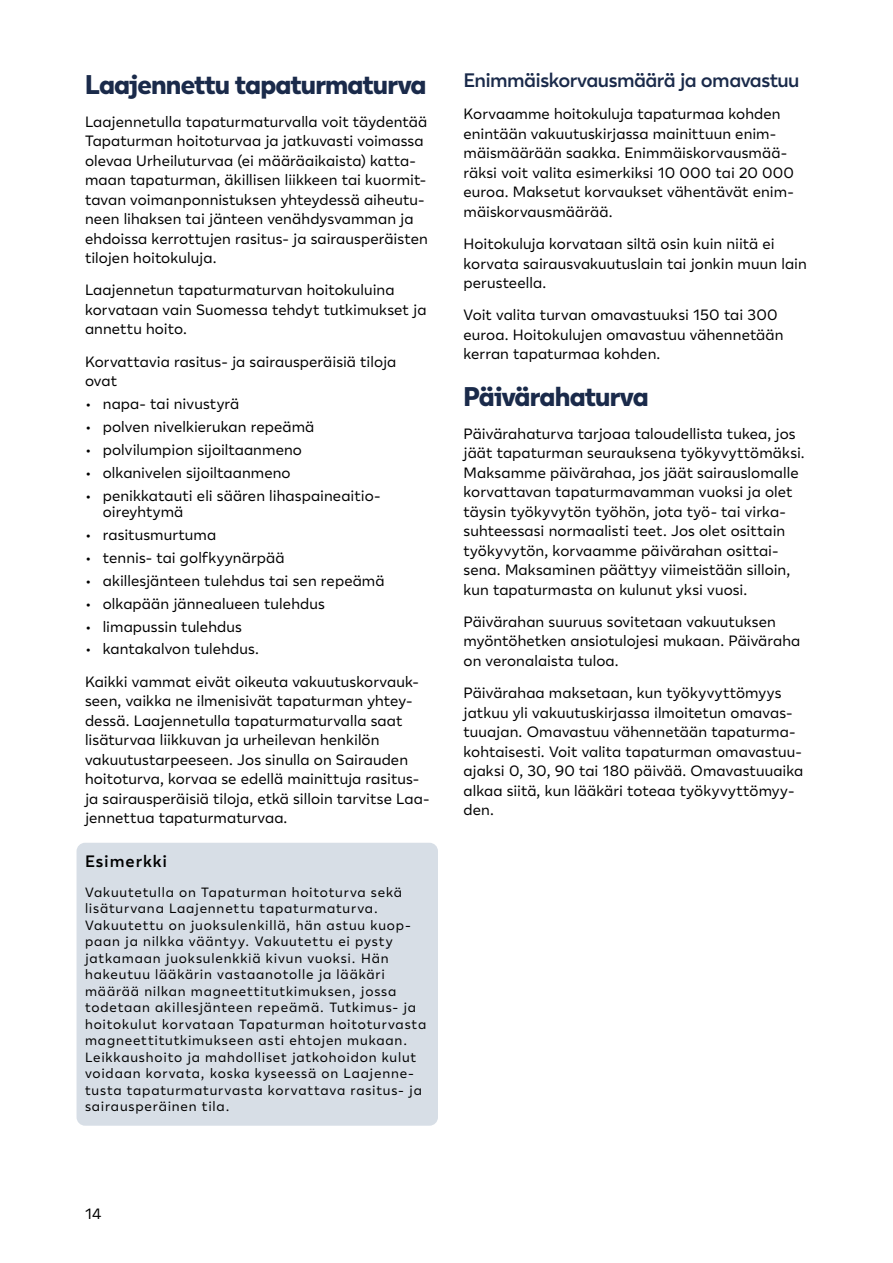
<style>
.page{position:relative;width:893px;height:1263px;background:#fff}
.page>*{position:absolute;margin:0;border:0;box-sizing:border-box;transform-origin:0 0}
.H2_Otsikot{font:800 27px "Lahi Tapiola Sans";letter-spacing:-.03em;color:#1a2a4a}
.H3_Väliotsikko{font:600 19.5px "Lahi Tapiola Sans";letter-spacing:-.03em;color:#1a2a4a}
.Esimerkkejä_otsikko{font:600 16.5px "Lahi Tapiola Sans";letter-spacing:.055em;color:#000}
.Leipis{font:15px/19.5px "Lahi Tapiola Sans";letter-spacing:.005em;color:#000}
.Esimerkkejä_ei_sis{font:13.5px/16.5px "Lahi Tapiola Sans";letter-spacing:.06em;color:#000}
</style>
<div class="page">
<div style="left:77px;top:843px;width:361px;height:283px;background:#d7dee6;border-radius:9px"></div>
<h2 class="H2_Otsikot" style="left:85px;top:63px;width:343px">Laajennettu tapaturmaturva</h2>
<p class="Leipis" style="left:85px;top:111px;width:344px">Laajennetulla tapaturmaturvalla voit täydentää Tapaturman hoitoturvaa ja jatkuvasti voimassa olevaa Urheiluturvaa (ei määräaikaista) katta&shy;maan tapaturman, äkillisen liikkeen tai kuormit&shy;tavan voimanponnistuksen yhteydessä aiheutu&shy;neen lihaksen tai jänteen venähdysvamman ja ehdoissa kerrottujen rasitus- ja sairausperäisten tilojen hoitokuluja.</p>
<p class="Leipis" style="left:85px;top:280px;width:343px">Laajennetun tapaturmaturvan hoitokuluina korvataan vain Suomessa tehdyt tutkimukset ja annettu hoito.</p>
<p class="Leipis" style="left:85px;top:351px;width:313px">Korvattavia rasitus- ja sairausperäisiä tiloja ovat</p>
<p class="Leipis" style="left:85px;top:393px;width:156px">• napa- tai nivustyrä</p>
<p class="Leipis" style="left:85px;top:416px;width:231px">• polven nivelkierukan repeämä</p>
<p class="Leipis" style="left:85px;top:439px;width:218px">• polvilumpion sijoiltaanmeno</p>
<p class="Leipis" style="left:85px;top:462px;width:207px">• olkanivelen sijoiltaanmeno</p>
<p class="Leipis" style="left:103px;top:486px;width:279px;line-height:16.5px;text-indent:-18px">• penikkatauti eli säären lihaspaineaitio&shy;oireyhtymä</p>
<p class="Leipis" style="left:85px;top:524px;width:133px">• rasitusmurtuma</p>
<p class="Leipis" style="left:85px;top:547px;width:201px">• tennis- tai golfkyynärpää</p>
<p class="Leipis" style="left:85px;top:570px;width:301px">• akillesjänteen tulehdus tai sen repeämä</p>
<p class="Leipis" style="left:85px;top:593px;width:241px">• olkapään jännealueen tulehdus</p>
<p class="Leipis" style="left:85px;top:616px;width:158px">• limapussin tulehdus</p>
<p class="Leipis" style="left:85px;top:638px;width:176px">• kantakalvon tulehdus.</p>
<p class="Leipis" style="left:85px;top:671px;width:346px">Kaikki vammat eivät oikeuta vakuutuskorvauk&shy;seen, vaikka ne ilmenisivät tapaturman yhtey&shy;dessä. Laajennetulla tapaturmaturvalla saat lisäturvaa liikkuvan ja urheilevan henkilön vakuutustarpeeseen. Jos sinulla on Sairauden hoitoturva, korvaa se edellä mainittuja rasitus&shy;ja sairausperäisiä tiloja, etkä silloin tarvitse Laa&shy;jennettua tapaturmaturvaa.</p>
<p class="Esimerkkejä_otsikko" style="left:85px;top:849px;width:84px">Esimerkki</p>
<p class="Esimerkkejä_ei_sis" style="left:85px;top:883px;width:343px">Vakuutetulla on Tapaturman hoitoturva sekä lisäturvana Laajennettu tapaturmaturva.<br>Vakuutettu on juoksulenkillä, hän astuu kuop&shy;paan ja nilkka vääntyy. Vakuutettu ei pysty jatkamaan juoksulenkkiä kivun vuoksi. Hän hakeutuu lääkärin vastaanotolle ja lääkäri määrää nilkan magneettitutkimuksen, jossa todetaan akillesjänteen repeämä. Tutkimus- ja hoitokulut korvataan Tapaturman hoitoturvasta magneettitutkimukseen asti ehtojen mukaan.<br>Leikkaushoito ja mahdolliset jatkohoidon kulut voidaan korvata, koska kyseessä on Laajenne&shy;tusta tapaturmaturvasta korvattava rasitus- ja sairausperäinen tila.</p>
<h3 class="H3_Väliotsikko" style="left:463px;top:66px;width:337px">Enimmäiskorvausmäärä ja omavastuu</h3>
<p class="Leipis" style="left:463px;top:103px;width:332px">Korvaamme hoitokuluja tapaturmaa kohden enintään vakuutuskirjassa mainittuun enim&shy;mäismäärään saakka. Enimmäiskorvausmää&shy;räksi voit valita esimerkiksi 10 000 tai 20 000 euroa. Maksetut korvaukset vähentävät enim&shy;mäiskorvausmäärää.</p>
<p class="Leipis" style="left:463px;top:233px;width:345px">Hoitokuluja korvataan siltä osin kuin niitä ei korvata sairausvakuutuslain tai jonkin muun lain perusteella.</p>
<p class="Leipis" style="left:463px;top:304px;width:322px">Voit valita turvan omavastuuksi 150 tai 300 euroa. Hoitokulujen omavastuu vähennetään kerran tapaturmaa kohden.</p>
<h2 class="H2_Otsikot" style="left:463px;top:375px;width:187px">Päivärahaturva</h2>
<p class="Leipis" style="left:463px;top:423px;width:343px">Päivärahaturva tarjoaa taloudellista tukea, jos jäät tapaturman seurauksena työkyvyttömäksi.<br>Maksamme päivärahaa, jos jäät sairauslomalle korvattavan tapaturmavamman vuoksi ja olet täysin työkyvytön työhön, jota työ- tai virka&shy;suhteessasi normaalisti teet. Jos olet osittain työkyvytön, korvaamme päivärahan osittai&shy;sena. Maksaminen päättyy viimeistään silloin, kun tapaturmasta on kulunut yksi vuosi.</p>
<p class="Leipis" style="left:463px;top:611px;width:338px">Päivärahan suuruus sovitetaan vakuutuksen myöntöhetken ansiotulojesi mukaan. Päiväraha on veronalaista tuloa.</p>
<p class="Leipis" style="left:463px;top:682px;width:341px">Päivärahaa maksetaan, kun työkyvyttömyys jatkuu yli vakuutuskirjassa ilmoitetun omavas&shy;tuuajan. Omavastuu vähennetään tapaturma&shy;kohtaisesti. Voit valita tapaturman omavastuu&shy;ajaksi 0, 30, 90 tai 180 päivää. Omavastuuaika alkaa siitä, kun lääkäri toteaa työkyvyttömyy&shy;den.</p>
<p class="Leipis" style="left:85px;top:1203px;width:18px">14</p>
</div>
